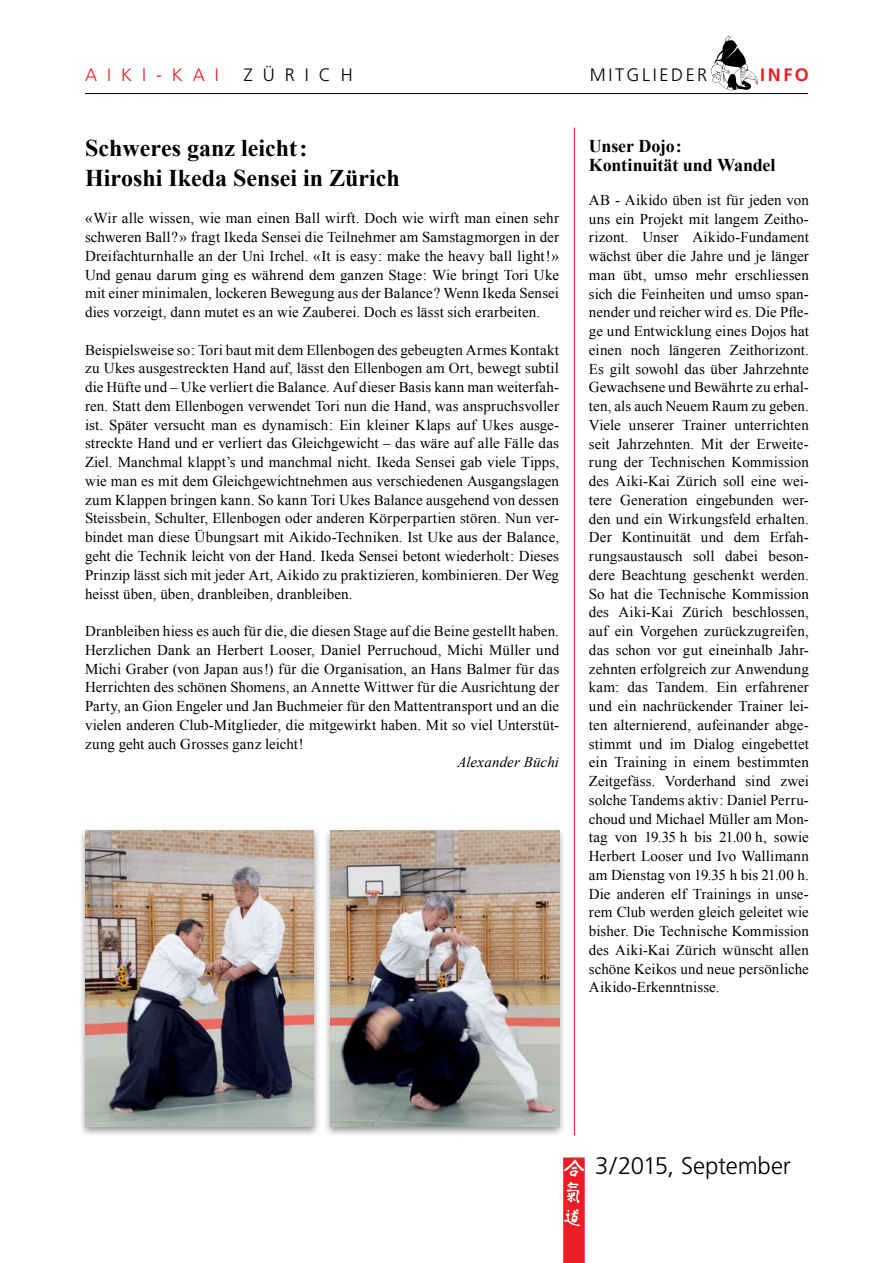
<style>
.page{position:relative;width:893px;height:1263px;background:#fff}
.page>*{position:absolute;margin:0;border:0;box-sizing:border-box;transform-origin:0 0}
.Titel_mittelgross{font:700 24px "Times New Roman";color:#000}
.Grundtext_breite_Spa{font:300 24px "Frutiger";letter-spacing:-.005em;color:#000}
.Titel_klein{font:700 18px "Times New Roman";letter-spacing:-.01em;color:#000}
.t1{font:300 18px "Frutiger";letter-spacing:.145em;color:#000}
.t2{font:300 18px "Frutiger";letter-spacing:.555em;color:#ed1d24}
.t3{font:700 18px "Frutiger";color:#ed1d24}
.Grundtext_breite_Spa-2{font:15px/18.8px "Times New Roman";letter-spacing:.005em;color:#000;text-align:justify}
.Grundtext_schmale_Sp{font:15px/18.8px "Times New Roman";letter-spacing:.005em;color:#000;text-align:justify}
.Autor{font:italic 15px "Times New Roman";letter-spacing:.01em;color:#000}
</style>
<div class="page">
<hr style="left:574px;top:128px;width:1px;height:1007px;background:#ed1d24">
<hr style="left:85px;top:93px;width:723px;height:1px;background:#000">
<svg style="left:711px;top:36px;width:47px;height:55px"></svg>
<svg style="left:563px;top:1157px;width:22px;height:106px;background:#ef4046"></svg>
<div style="left:78px;top:827px;width:243px;height:310px;background:#22242b;opacity:.5"></div>
<img style="left:86px;top:831px;width:228px;height:296px">
<div style="left:324px;top:827px;width:242px;height:310px;background:#22242b;opacity:.5"></div>
<img style="left:331px;top:831px;width:228px;height:296px">
<p class="t2" style="left:85px;top:64px;width:135px">AIKI-KAI</p>
<p class="t1" style="left:244px;top:64px;width:110px">ZÜRICH</p>
<p class="t1" style="left:590px;top:64px;width:119px">MITGLIEDER</p>
<p class="t3" style="left:760px;top:64px;width:50px">INFO</p>
<p class="Titel_mittelgross" style="left:85px;top:131px;width:224px">Schweres ganz leicht:</p>
<p class="Titel_mittelgross" style="left:85px;top:161px;width:316px">Hiroshi Ikeda Sensei in Zürich</p>
<p class="Grundtext_breite_Spa-2" style="left:85px;top:209px;width:476px">«Wir alle wissen, wie man einen Ball wirft. Doch wie wirft man einen sehr schweren Ball?» fragt Ikeda Sensei die Teilnehmer am Samstagmorgen in der Dreifachturnhalle an der Uni Irchel. «It is easy: make the heavy ball light!» Und genau darum ging es während dem ganzen Stage: Wie bringt Tori Uke mit einer minimalen, lockeren Bewegung aus der Balance? Wenn Ikeda Sensei dies vorzeigt, dann mutet es an wie Zauberei. Doch es lässt sich erarbeiten.</p>
<p class="Grundtext_breite_Spa-2" style="left:85px;top:340px;width:476px">Beispielsweise so: Tori baut mit dem Ellenbogen des gebeugten Armes Kontakt zu Ukes ausgestreckten Hand auf, lässt den Ellenbogen am Ort, bewegt subtil die Hüfte und – Uke verliert die Balance. Auf dieser Basis kann man weiterfah&shy;ren. Statt dem Ellenbogen verwendet Tori nun die Hand, was anspruchsvoller ist. Später versucht man es dynamisch: Ein kleiner Klaps auf Ukes ausge&shy;streckte Hand und er verliert das Gleichgewicht – das wäre auf alle Fälle das Ziel. Manchmal klappt’s und manchmal nicht. Ikeda Sensei gab viele Tipps, wie man es mit dem Gleichgewichtnehmen aus verschiedenen Ausgangslagen zum Klappen bringen kann. So kann Tori Ukes Balance ausgehend von dessen Steissbein, Schulter, Ellenbogen oder anderen Körperpartien stören. Nun ver&shy;bindet man diese Übungsart mit Aikido-Techniken. Ist Uke aus der Balance, geht die Technik leicht von der Hand. Ikeda Sensei betont wiederholt: Dieses Prinzip lässt sich mit jeder Art, Aikido zu praktizieren, kombinieren. Der Weg heisst üben, üben, dranbleiben, dranbleiben.</p>
<p class="Grundtext_breite_Spa-2" style="left:85px;top:621px;width:476px">Dranbleiben hiess es auch für die, die diesen Stage auf die Beine gestellt haben.<br>Herzlichen Dank an Herbert Looser, Daniel Perruchoud, Michi Müller und Michi Graber (von Japan aus!) für die Organisation, an Hans Balmer für das Herrichten des schönen Shomens, an Annette Wittwer für die Ausrichtung der Party, an Gion Engeler und Jan Buchmeier für den Mattentransport und an die vielen anderen Club-Mitglieder, die mitgewirkt haben. Mit so viel Unterstüt&shy;zung geht auch Grosses ganz leicht!</p>
<p class="Autor" style="left:457px;top:752px;width:103px">Alexander Büchi</p>
<p class="Titel_klein" style="left:589px;top:133px;width:94px">Unser Dojo:</p>
<p class="Titel_klein" style="left:589px;top:152px;width:188px">Kontinuität und Wandel</p>
<p class="Grundtext_schmale_Sp" style="left:589px;top:190px;width:222px">AB - Aikido üben ist für jeden von uns ein Projekt mit langem Zeitho&shy;rizont. Unser Aikido-Fundament wächst über die Jahre und je länger man übt, umso mehr erschliessen sich die Feinheiten und umso span&shy;nender und reicher wird es. Die Pfle&shy;ge und Entwicklung eines Dojos hat einen noch längeren Zeithorizont.<br>Es gilt sowohl das über Jahrzehnte Gewachsene und Bewährte zu erhal&shy;ten, als auch Neuem Raum zu geben.<br>Viele unserer Trainer unterrichten seit Jahrzehnten. Mit der Erweite&shy;rung der Technischen Kommission des Aiki-Kai Zürich soll eine wei&shy;tere Generation eingebunden wer&shy;den und ein Wirkungsfeld erhalten.<br>Der Kontinuität und dem Erfah&shy;rungsaustausch soll dabei beson&shy;dere Beachtung geschenkt werden.<br>So hat die Technische Kommission des Aiki-Kai Zürich beschlossen, auf ein Vorgehen zurückzugreifen, das schon vor gut eineinhalb Jahr&shy;zehnten erfolgreich zur Anwendung kam: das Tandem. Ein erfahrener und ein nachrückender Trainer lei&shy;ten alternierend, aufeinander abge&shy;stimmt und im Dialog eingebettet ein Training in einem bestimmten Zeitgefäss. Vorderhand sind zwei solche Tandems aktiv: Daniel Perru&shy;choud und Michael Müller am Mon&shy;tag von 19.35 h bis 21.00 h, sowie Herbert Looser und Ivo Wallimann am Dienstag von 19.35 h bis 21.00 h.<br>Die anderen elf Trainings in unse&shy;rem Club werden gleich geleitet wie bisher. Die Technische Kommission des Aiki-Kai Zürich wünscht allen schöne Keikos und neue persönliche Aikido-Erkenntnisse.</p>
<p class="Grundtext_breite_Spa" style="left:595px;top:1152px;width:197px">3/2015, September</p>
</div>
